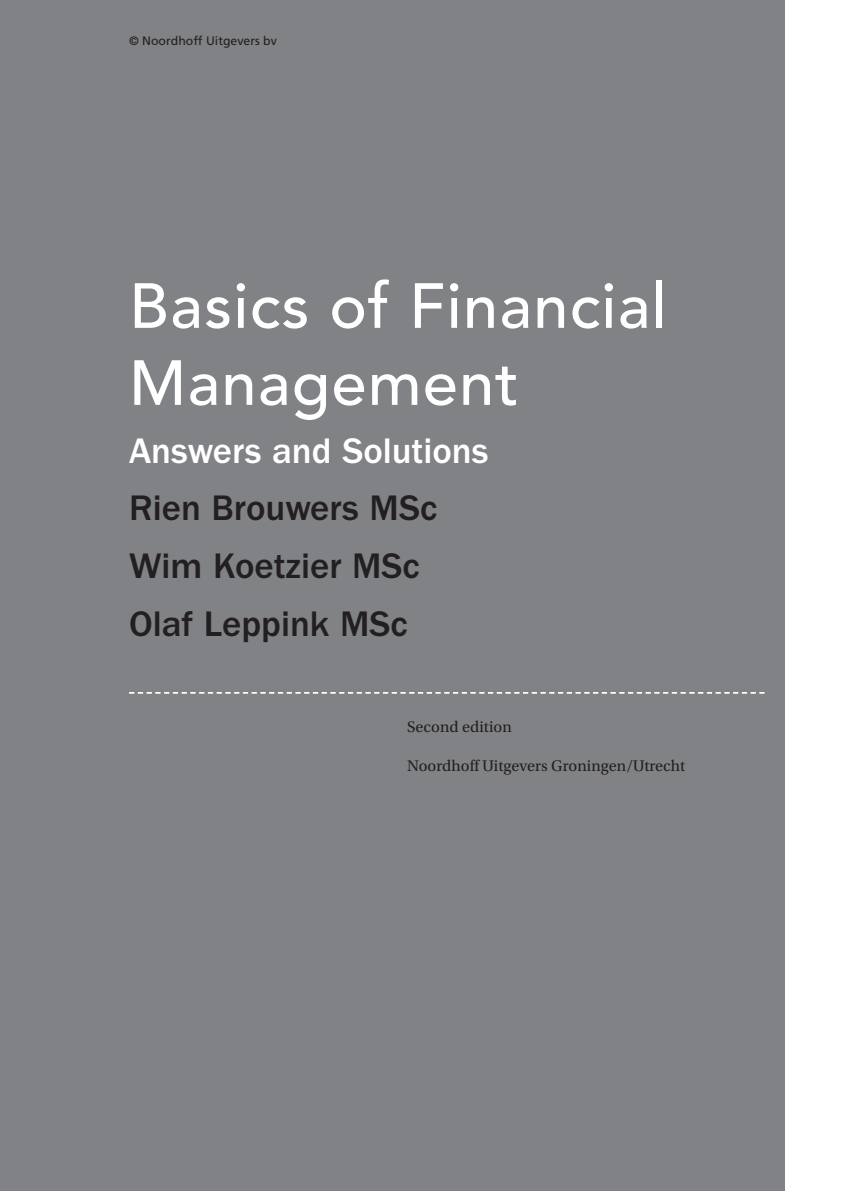
<style>
.page{position:relative;width:844px;height:1191px;background:#fff}
.page>*{position:absolute;margin:0;border:0;box-sizing:border-box;transform-origin:0 0}
.t1{font:500 63px/77px "Avenir LT Std";letter-spacing:.02em;color:#fff}
.t2{font:500 36.75px/57.8px "ITC Franklin Gothic Std";color:#231f20}
.t3{font:500 36.75px "ITC Franklin Gothic Std";color:#fff}
.t4{font:16.1px "Utopia Std";letter-spacing:.005em;color:#231f20}
.t5{font:12.25px "Frutiger LT Std";color:#231f20}
</style>
<div class="page">
<div style="left:0;top:0;width:784px;height:1191px;background:#808285"></div>
<svg style="left:129px;top:692px;width:635px;height:1px"></svg>
<p class="t5" style="left:129px;top:35px;width:149px">© Noordhoff Uitgevers bv</p>
<h1 class="t1" style="left:129px;top:272px;width:539px">Basics of Financial<br>Management</h1>
<h2 class="t3" style="left:129px;top:436px;width:361px">Answers and Solutions</h2>
<h2 class="t2" style="left:129px;top:481px;width:309px">Rien Brouwers MSc<br>Wim Koetzier MSc<br>Olaf Leppink MSc</h2>
<p class="t4" style="left:407px;top:720px;width:106px">Second edition</p>
<p class="t4" style="left:407px;top:759px;width:279px">Noordhoff Uitgevers Groningen/Utrecht</p>
</div>
